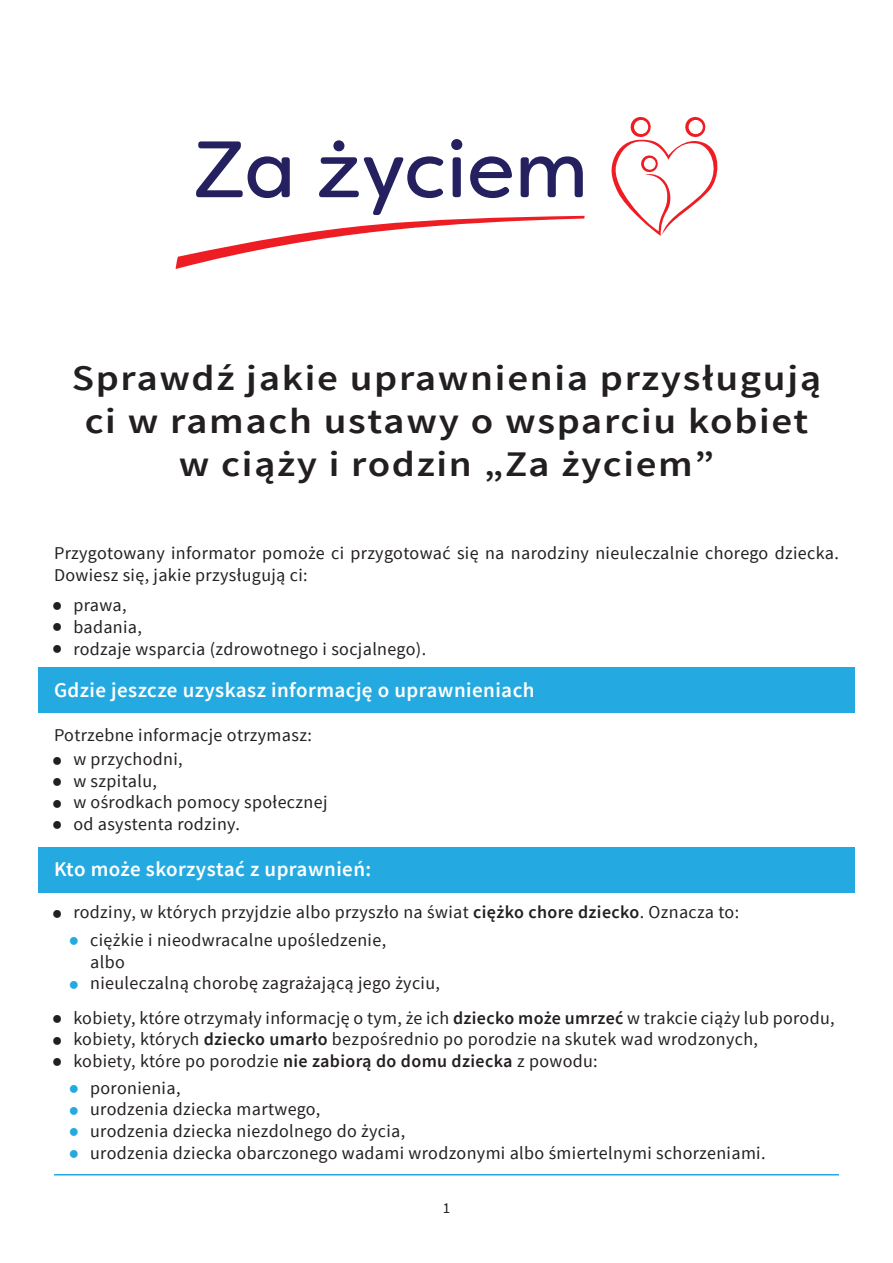
<style>
.page{position:relative;width:893px;height:1263px;background:#fff}
.page>*{position:absolute;margin:0;border:0;box-sizing:border-box;transform-origin:0 0}
.t1{font:600 36px/43.2px "Source Sans Pro";letter-spacing:.04em;color:#231f20;text-align:center;scale:1.14 1}
.t2{font:600 21px "Source Sans Pro";letter-spacing:.02em;color:#fff}
.t3{font:18px/21.6px "Source Sans Pro";letter-spacing:.02em;color:#231f20}
.t4{font:18px/21.6px "Garamond";color:#231f20;text-align:justify}
.t5{font:18px/21.6px "Garamond";color:#24aae1;text-align:justify}
.t6{font:15px "Source Sans Pro";color:#231f20}
.s1{font-weight:600}
</style>
<div class="page">
<hr style="left:54px;top:1174px;width:785px;height:1px;background:#24aae1">
<div style="left:38px;top:668px;width:817px;height:45px;background:#24aae1"></div>
<div style="left:38px;top:847px;width:817px;height:45px;background:#24aae1"></div>
<svg style="left:611px;top:116px;width:107px;height:120px"></svg>
<svg style="left:176px;top:139px;width:409px;height:130px"></svg>
<h1 class="t1" style="left:72px;top:357px;width:659px">Sprawdź jakie uprawnienia przysługują ci w ramach ustawy o wsparciu kobiet w ciąży i rodzin „Za życiem”</h1>
<p class="t3" style="left:54px;top:543px;width:786px">Przygotowany informator pomoże ci przygotować się na narodziny nieuleczalnie chorego dziecka.<br>Dowiesz się, jakie przysługują ci:</p>
<p class="t4" style="left:52px;top:594px;width:12px">● ● ●</p>
<p class="t3" style="left:73px;top:595px;width:354px">prawa,<br>badania,<br>rodzaje wsparcia (zdrowotnego i socjalnego).</p>
<p class="t2" style="left:54px;top:676px;width:482px">Gdzie jeszcze uzyskasz informację o uprawnieniach</p>
<p class="t3" style="left:54px;top:724px;width:259px">Potrzebne informacje otrzymasz:</p>
<p class="t4" style="left:52px;top:749px;width:12px">● ● ● ●</p>
<p class="t3" style="left:73px;top:749px;width:256px">w przychodni,<br>w szpitalu,<br>w ośrodkach pomocy społecznej od asystenta rodziny.</p>
<p class="t2" style="left:54px;top:855px;width:319px">Kto może skorzystać z uprawnień:</p>
<p class="t4" style="left:52px;top:902px;width:12px">●</p>
<p class="t4" style="left:52px;top:1007px;width:12px">● ● ●</p>
<p class="t3" style="left:90px;top:899px;width:651px;line-height:27.6px;text-indent:-17px">rodziny, w których przyjdzie albo przyszło na świat <span class="s1">ciężko chore dziecko</span>. Oznacza to: ciężkie i nieodwracalne upośledzenie,</p>
<p class="t3" style="left:90px;top:951px;width:351px">albo<br>nieuleczalną chorobę zagrażającą jego życiu,</p>
<p class="t5" style="left:69px;top:929px;width:12px">●</p>
<p class="t5" style="left:69px;top:973px;width:12px">●</p>
<p class="t3" style="left:73px;top:1007px;width:763px">kobiety, które otrzymały informację o tym, że ich <span class="s1">dziecko może umrzeć</span> w trakcie ciąży lub porodu, kobiety, których <span class="s1">dziecko umarło</span> bezpośrednio po porodzie na skutek wad wrodzonych,<br>kobiety, które po porodzie <span class="s1">nie zabiorą do domu dziecka</span> z powodu:</p>
<p class="t5" style="left:69px;top:1077px;width:12px">● ● ● ●</p>
<p class="t3" style="left:90px;top:1077px;width:677px">poronienia,<br>urodzenia dziecka martwego,<br>urodzenia dziecka niezdolnego do życia,<br>urodzenia dziecka obarczonego wadami wrodzonymi albo śmiertelnymi schorzeniami.</p>
<p class="t6" style="left:443px;top:1198px;width:9px">1</p>
</div>
